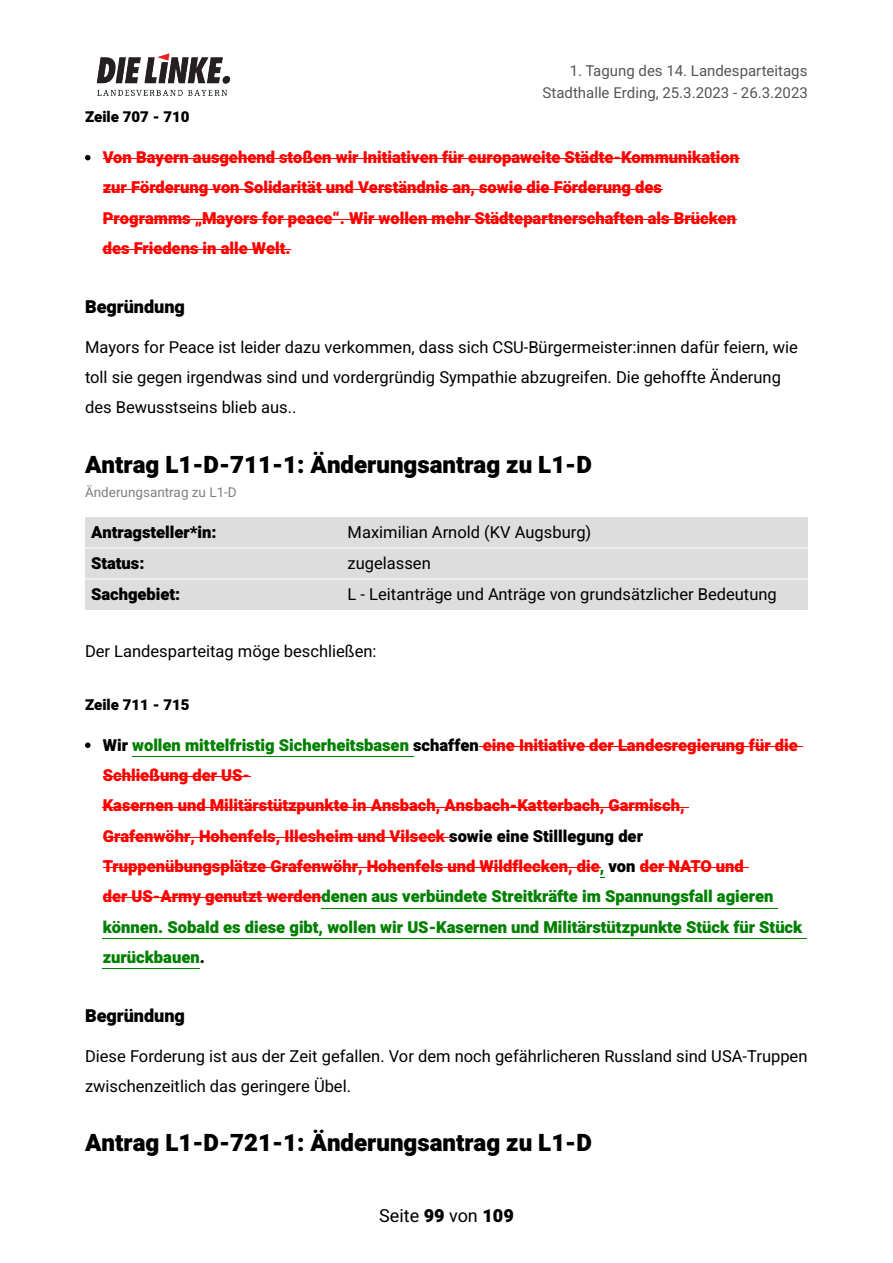
<style>
.page{position:relative;width:893px;height:1263px;background:#fff}
.page>*{position:absolute;margin:0;border:0;box-sizing:border-box;transform-origin:0 0}
.t1{font:900 24px "Heebo";color:#000}
.t2{font:900 18px "Heebo";color:#000}
.t3{font:18px "Heebo";color:#000}
.t4{font:900 16.5px/30.3px "Heebo";color:#f00}
.t5{font:16.5px/30.3px "Heebo";color:#000}
.t6{font:900 16.5px "Heebo";color:#000}
.t7{font:15px/22px "Heebo";color:#555;text-align:right}
.t8{font:900 15px "Heebo";color:#000}
.t9{font:13.5px "Heebo";color:#808080}
.s1{color:#000}
.s2{color:#008000}
.s3{font-weight:900}
</style>
<div class="page">
<div style="left:342px;top:579px;width:466px;height:31px;background:#ddd"></div>
<div style="left:85px;top:579px;width:257px;height:31px;background:#ddd"></div>
<div style="left:342px;top:548px;width:466px;height:31px;background:#ddd"></div>
<div style="left:85px;top:548px;width:257px;height:31px;background:#ddd"></div>
<div style="left:342px;top:517px;width:466px;height:31px;background:#ddd"></div>
<div style="left:85px;top:517px;width:257px;height:31px;background:#ddd"></div>
<hr style="left:103px;top:158px;width:636px;height:1px;background:#f00">
<svg style="left:85px;top:155px;width:6px;height:5px"></svg>
<hr style="left:103px;top:189px;width:559px;height:1px;background:#f00">
<hr style="left:103px;top:219px;width:634px;height:1px;background:#f00">
<hr style="left:103px;top:249px;width:188px;height:1px;background:#f00">
<hr style="left:85px;top:548px;width:257px;height:1px;background:#fff">
<hr style="left:342px;top:548px;width:466px;height:1px;background:#fff">
<hr style="left:85px;top:579px;width:257px;height:1px;background:#fff">
<hr style="left:342px;top:579px;width:466px;height:1px;background:#fff">
<hr style="left:132px;top:756px;width:281px;height:1px;background:#008000">
<hr style="left:479px;top:746px;width:323px;height:1px;background:#f00">
<svg style="left:85px;top:742px;width:6px;height:6px"></svg>
<hr style="left:103px;top:776px;width:147px;height:1px;background:#f00">
<hr style="left:103px;top:806px;width:586px;height:1px;background:#f00">
<hr style="left:103px;top:837px;width:346px;height:1px;background:#f00">
<hr style="left:103px;top:867px;width:497px;height:1px;background:#f00">
<hr style="left:640px;top:867px;width:109px;height:1px;background:#f00">
<hr style="left:103px;top:897px;width:218px;height:1px;background:#f00">
<hr style="left:321px;top:908px;width:457px;height:1px;background:#008000">
<hr style="left:103px;top:938px;width:704px;height:1px;background:#008000">
<hr style="left:103px;top:968px;width:97px;height:1px;background:#008000">
<img style="left:96px;top:53px;width:135px;height:43px">
<p class="t7" style="left:543px;top:60px;width:267px">1. Tagung des 14. Landesparteitags<br>Stadthalle Erding, 25.3.2023 - 26.3.2023</p>
<p class="t8" style="left:85px;top:106px;width:106px">Zeile 707 - 710</p>
<p class="t4" style="left:103px;top:143px;width:638px">Von Bayern ausgehend stoßen wir Initiativen für europaweite Städte-Kommunikation zur Förderung von Solidarität und Verständnis an, sowie die Förderung des Programms „Mayors for peace“. Wir wollen mehr Städtepartnerschaften als Brücken des Friedens in alle Welt.</p>
<p class="t2" style="left:85px;top:294px;width:101px">Begründung</p>
<p class="t5" style="left:85px;top:332px;width:714px">Mayors for Peace ist leider dazu verkommen, dass sich CSU-Bürgermeister:innen dafür feiern, wie toll sie gegen irgendwas sind und vordergründig Sympathie abzugreifen. Die gehoffte Änderung des Bewusstseins blieb aus..</p>
<h1 class="t1" style="left:85px;top:447px;width:508px">Antrag L1-D-711-1: Änderungsantrag zu L1-D</h1>
<p class="t9" style="left:85px;top:483px;width:153px">Änderungsantrag zu L1-D</p>
<p class="t6" style="left:91px;top:520px;width:127px">Antragsteller*in:</p>
<p class="t5" style="left:348px;top:517px;width:245px">Maximilian Arnold (KV Augsburg)</p>
<p class="t6" style="left:91px;top:551px;width:55px">Status:</p>
<p class="t5" style="left:348px;top:548px;width:85px">zugelassen</p>
<p class="t6" style="left:91px;top:582px;width:91px">Sachgebiet:</p>
<p class="t5" style="left:348px;top:579px;width:431px">L - Leitanträge und Anträge von grundsätzlicher Bedeutung</p>
<p class="t5" style="left:85px;top:637px;width:293px">Der Landesparteitag möge beschließen:</p>
<p class="t8" style="left:85px;top:694px;width:106px">Zeile 711 - 715</p>
<p class="t4" style="left:103px;top:730px;width:701px"><span class="s1">Wir</span> <span class="s2">wollen mittelfristig Sicherheitsbasen</span> <span class="s1">schaffen</span> eine Initiative der Landesregierung für die Schließung der US-<br>Kasernen und Militärstützpunkte in Ansbach, Ansbach-Katterbach, Garmisch,<br>Grafenwöhr, Hohenfels, Illesheim und Vilseck <span class="s1">sowie eine Stilllegung der </span>Truppenübungsplätze Grafenwöhr, Hohenfels und Wildflecken, die<span class="s2">,</span> <span class="s1">von</span> der NATO und<br>der US-Army genutzt werden<span class="s2">denen aus verbündete Streitkräfte im Spannungsfall agieren können. Sobald es diese gibt, wollen wir US-Kasernen und Militärstützpunkte Stück für Stück zurückbauen</span><span class="s1">.</span></p>
<p class="t2" style="left:85px;top:1003px;width:101px">Begründung</p>
<p class="t5" style="left:85px;top:1041px;width:724px">Diese Forderung ist aus der Zeit gefallen. Vor dem noch gefährlicheren Russland sind USA-Truppen zwischenzeitlich das geringere Übel.</p>
<h1 class="t1" style="left:85px;top:1126px;width:508px">Antrag L1-D-721-1: Änderungsantrag zu L1-D</h1>
<p class="t3" style="left:379px;top:1203px;width:136px">Seite <span class="s3">99</span> von <span class="s3">109</span></p>
</div>
